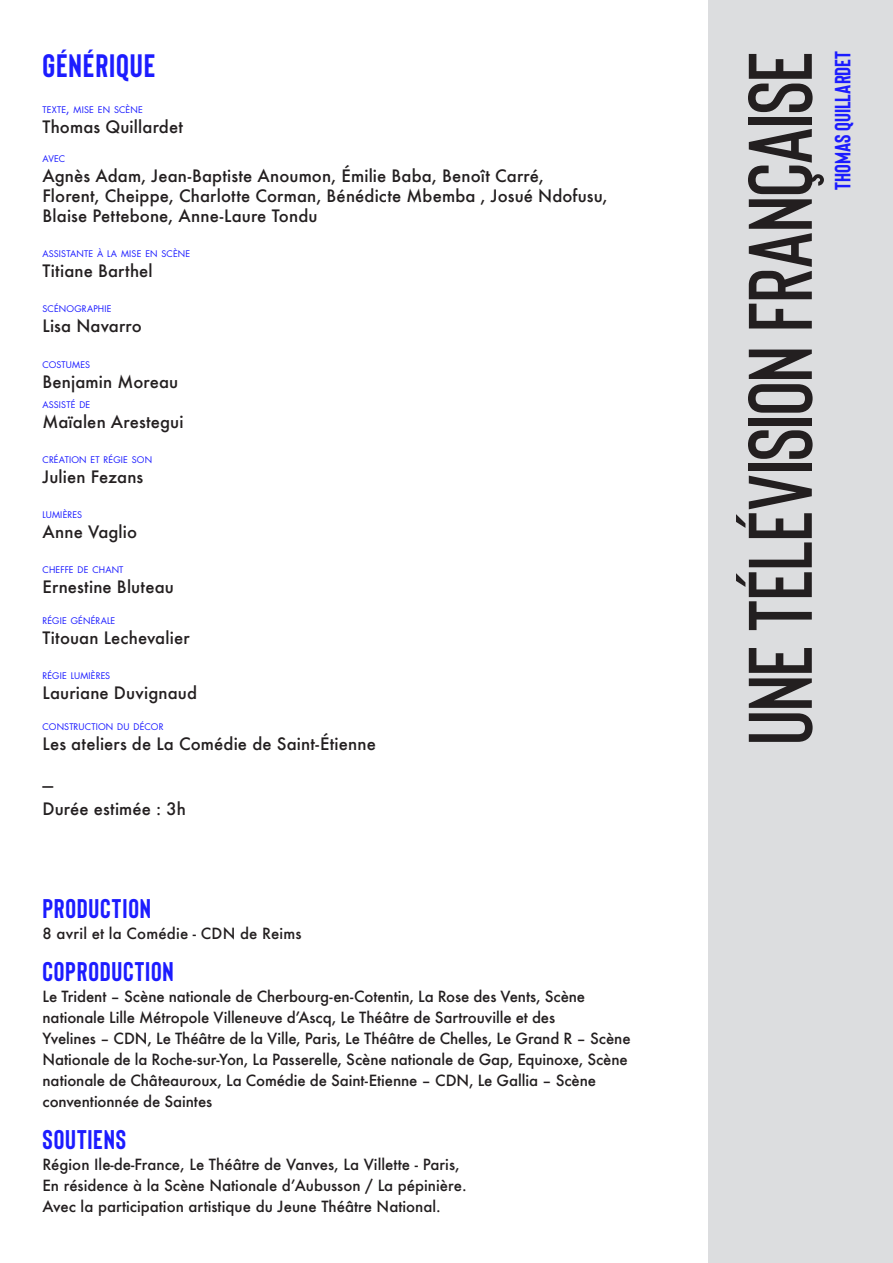
<style>
.page{position:relative;width:893px;height:1263px;background:#fff}
.page>*{position:absolute;margin:0;border:0;box-sizing:border-box;transform-origin:0 0}
.t1{font:600 90px "Bison";letter-spacing:-.015em;color:#231f20}
.t2{font:700 32.4px "Bison";letter-spacing:.025em;color:#1c1cff}
.t3{font:700 27px "Bison";letter-spacing:.03em;color:#1c1cff}
.t4{font:700 22.05px "Bison";color:#1c1cff}
.t5{font:500 16.65px "Futura";letter-spacing:.01em;color:#231f20}
.t6{font:500 15px/21px "Futura";letter-spacing:-.005em;color:#231f20}
.t7{font:500 15px "Futura";letter-spacing:.015em;color:#231f20}
.t8{font:8.85px "Futura Std";letter-spacing:.015em;color:#1c1cff}
.s1{font-size:12.75px}
</style>
<div class="page">
<div style="left:709px;top:0;width:184px;height:1263px;background:#dcdddf"></div>
<p class="t2" style="left:43px;top:45px;width:114px">GÉNÉRIQUE</p>
<p class="t8" style="left:43px;top:105px;width:102px">TEXTE<span class="s1">,</span> MISE EN SCÈNE</p>
<p class="t5" style="left:43px;top:116px;width:142px">Thomas Quillardet</p>
<p class="t8" style="left:43px;top:153px;width:24px">AVEC</p>
<p class="t5" style="left:43px;top:164px;width:503px">Agnès Adam, Jean-Baptiste Anoumon, Émilie Baba, Benoît Carré,</p>
<p class="t5" style="left:43px;top:184px;width:567px">Florent, Cheippe, Charlotte Corman, Bénédicte Mbemba , Josué Ndofusu,</p>
<p class="t5" style="left:43px;top:204px;width:276px">Blaise Pettebone, Anne-Laure Tondu</p>
<p class="t8" style="left:43px;top:248px;width:149px">ASSISTANTE À LA MISE EN SCÈNE</p>
<p class="t5" style="left:43px;top:260px;width:112px">Titiane Barthel</p>
<p class="t8" style="left:43px;top:303px;width:71px">SCÉNOGRAPHIE</p>
<p class="t5" style="left:43px;top:315px;width:101px">Lisa Navarro</p>
<p class="t8" style="left:43px;top:359px;width:49px">COSTUMES</p>
<p class="t5" style="left:43px;top:370px;width:137px">Benjamin Moreau</p>
<p class="t8" style="left:43px;top:399px;width:49px">ASSISTÉ DE</p>
<p class="t5" style="left:43px;top:410px;width:143px">Maïalen Arestegui</p>
<p class="t8" style="left:43px;top:454px;width:111px">CRÉATION ET RÉGIE SON</p>
<p class="t5" style="left:43px;top:465px;width:102px">Julien Fezans</p>
<p class="t8" style="left:43px;top:509px;width:41px">LUMIÈRES</p>
<p class="t5" style="left:43px;top:520px;width:96px">Anne Vaglio</p>
<p class="t8" style="left:43px;top:564px;width:82px">CHEFFE DE CHANT</p>
<p class="t5" style="left:43px;top:576px;width:133px">Ernestine Bluteau</p>
<p class="t8" style="left:43px;top:615px;width:74px">RÉGIE GÉNÉRALE</p>
<p class="t5" style="left:43px;top:626px;width:149px">Titouan Lechevalier</p>
<p class="t8" style="left:43px;top:670px;width:69px">RÉGIE LUMIÈRES</p>
<p class="t5" style="left:43px;top:681px;width:156px">Lauriane Duvignaud</p>
<p class="t8" style="left:43px;top:721px;width:122px">CONSTRUCTION DU DÉCOR</p>
<p class="t5" style="left:43px;top:733px;width:335px">Les ateliers de La Comédie de Saint-Étienne</p>
<p class="t5" style="left:43px;top:774px;width:12px">—</p>
<p class="t5" style="left:43px;top:798px;width:145px">Durée estimée : 3h</p>
<p class="t3" style="left:43px;top:891px;width:110px">PRODUCTION</p>
<p class="t7" style="left:43px;top:923px;width:261px">8 avril et la Comédie - CDN de Reims</p>
<p class="t3" style="left:43px;top:954px;width:133px">COPRODUCTION</p>
<p class="t6" style="left:43px;top:986px;width:590px">Le Trident – Scène nationale de Cherbourg-en-Cotentin, La Rose des Vents, Scène nationale Lille Métropole Villeneuve d’Ascq, Le Théâtre de Sartrouville et des<br>Yvelines – CDN, Le Théâtre de la Ville, Paris, Le Théâtre de Chelles, Le Grand R – Scène Nationale de la Roche-sur-Yon, La Passerelle, Scène nationale de Gap, Equinoxe, Scène nationale de Châteauroux, La Comédie de Saint-Etienne – CDN, Le Gallia – Scène conventionnée de Saintes</p>
<p class="t3" style="left:43px;top:1122px;width:85px">SOUTIENS</p>
<p class="t6" style="left:43px;top:1154px;width:426px">Région Ile-de-France, Le Théâtre de Vanves, La Villette - Paris,<br>En résidence à la Scène Nationale d’Aubusson / La pépinière.<br>Avec la participation artistique du Jeune Théâtre National.</p>
<p class="t1" style="left:724px;top:745px;width:696px;rotate:-90deg">une télévision française</p>
<p class="t4" style="left:829px;top:190px;width:140px;rotate:-90deg">THOMAS QUILLARDET</p>
</div>
